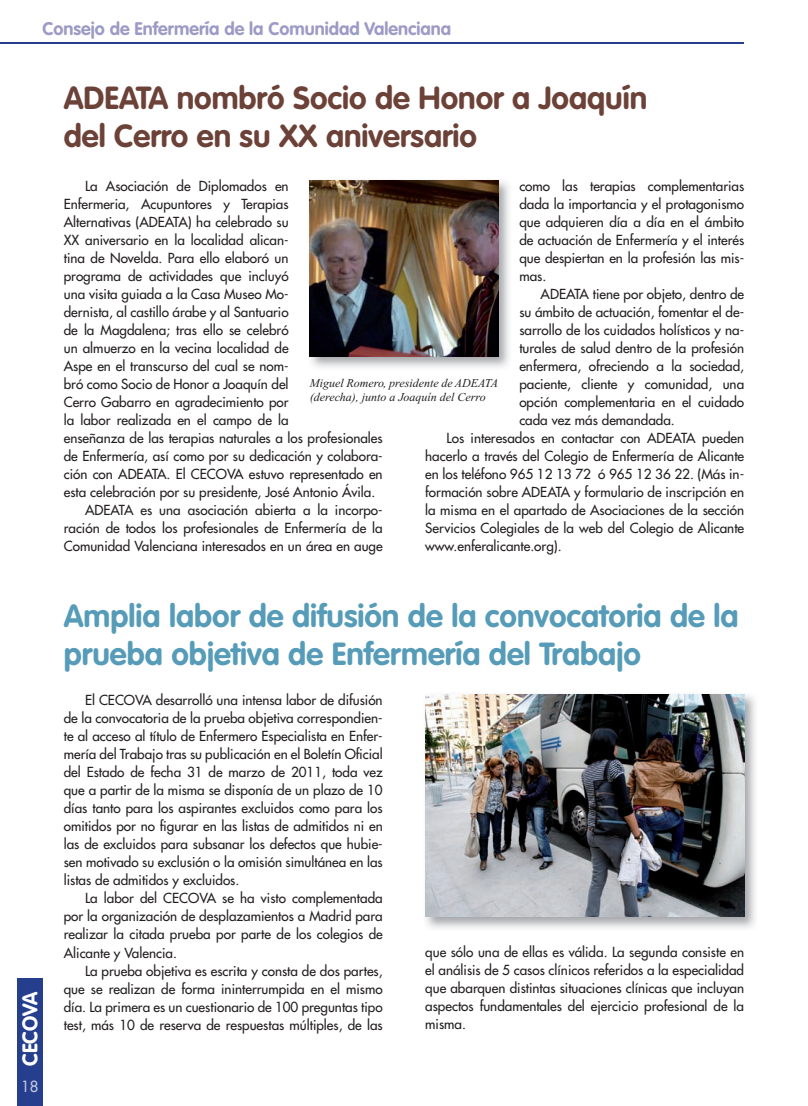
<style>
.page{position:relative;width:808px;height:1106px;background:#fff}
.page>*{position:absolute;margin:0;border:0;box-sizing:border-box;transform-origin:0 0}
.t1{font:700 31.5px/37.8px "VAG Rounded";color:#569cb8}
.t2{font:700 31.5px/37.8px "VAG Rounded";color:#6c4238}
.t3{font:700 21px "VAG Rounded";color:#fff}
.t4{font:700 18px "VAG Rounded";color:#9b9bc6}
.t5{font:15px "Futura";color:#c7c7e0}
.t6{font:13.5px/18px "Futura";color:#231f20;text-align:justify}
.t7{font:italic 12px/14.4px "Times New Roman";color:#231f20}
</style>
<div class="page">
<div style="left:17px;top:978px;width:26px;height:128px;background:#253f8e"></div>
<hr style="left:0;top:43px;width:744px;height:1px;background:#253f8e">
<img style="left:425px;top:694px;width:331px;height:235px">
<img style="left:425px;top:694px;width:319px;height:222px">
<img style="left:309px;top:180px;width:200px;height:188px">
<img style="left:310px;top:180px;width:188px;height:176px">
<h3 class="t4" style="left:43px;top:18px;width:410px">Consejo de Enfermería de la Comunidad Valenciana</h3>
<h2 class="t3" style="left:18px;top:1066px;width:76px;rotate:-90deg">CECOVA</h2>
<p class="t5" style="left:21px;top:1076px;width:19px">18</p>
<h1 class="t2" style="left:64px;top:80px;width:585px">ADEATA nombró Socio de Honor a Joaquín del Cerro en su XX aniversario</h1>
<p class="t6" style="left:85px;top:177px;width:205px">La Asociación de Diplomados en</p>
<p class="t6" style="left:64px;top:195px;width:226px">Enfermeria, Acupuntores y Terapias</p>
<p class="t6" style="left:64px;top:213px;width:226px">Alternativas (ADEATA) ha celebrado su</p>
<p class="t6" style="left:64px;top:231px;width:226px">XX aniversario en la localidad alican-</p>
<p class="t6" style="left:64px;top:249px;width:226px">tina de Novelda. Para ello elaboró un</p>
<p class="t6" style="left:64px;top:267px;width:226px">programa de actividades que incluyó</p>
<p class="t6" style="left:64px;top:285px;width:226px">una visita guiada a la Casa Museo Mo-</p>
<p class="t6" style="left:64px;top:303px;width:226px">dernista, al castillo árabe y al Santuario</p>
<p class="t6" style="left:64px;top:321px;width:226px">de la Magdalena; tras ello se celebró</p>
<p class="t6" style="left:64px;top:339px;width:226px">un almuerzo en la vecina localidad de</p>
<p class="t6" style="left:64px;top:357px;width:226px">Aspe en el transcurso del cual se nom-</p>
<p class="t6" style="left:64px;top:375px;width:226px">bró como Socio de Honor a Joaquín del</p>
<p class="t6" style="left:64px;top:393px;width:226px">Cerro Gabarro en agradecimiento por</p>
<p class="t6" style="left:64px;top:411px;width:226px">la labor realizada en el campo de la</p>
<p class="t6" style="left:64px;top:429px;width:320px">enseñanza de las terapias naturales a los profesionales</p>
<p class="t6" style="left:64px;top:447px;width:320px">de Enfermería, así como por su dedicación y colabora-</p>
<p class="t6" style="left:64px;top:465px;width:320px">ción con ADEATA. El CECOVA estuvo representado en</p>
<p class="t6" style="left:64px;top:483px;width:313px">esta celebración por su presidente, José Antonio Ávila.</p>
<p class="t6" style="left:85px;top:501px;width:299px">ADEATA es una asociación abierta a la incorpo-</p>
<p class="t6" style="left:64px;top:519px;width:320px">ración de todos los profesionales de Enfermería de la</p>
<p class="t6" style="left:64px;top:537px;width:320px">Comunidad Valenciana interesados en un área en auge</p>
<p class="t6" style="left:519px;top:177px;width:226px">como las terapias complementarias dada la importancia y el protagonismo que adquieren día a día en el ámbito de actuación de Enfermería y el interés que despiertan en la profesión las mis&shy;mas.</p>
<p class="t6" style="left:541px;top:285px;width:205px">ADEATA tiene por objeto, dentro de</p>
<p class="t6" style="left:519px;top:303px;width:226px">su ámbito de actuación, fomentar el de-</p>
<p class="t6" style="left:519px;top:321px;width:226px">sarrollo de los cuidados holísticos y na-</p>
<p class="t6" style="left:519px;top:339px;width:226px">turales de salud dentro de la profesión</p>
<p class="t6" style="left:519px;top:357px;width:226px">enfermera, ofreciendo a la sociedad,</p>
<p class="t6" style="left:519px;top:375px;width:226px">paciente, cliente y comunidad, una</p>
<p class="t6" style="left:519px;top:393px;width:226px">opción complementaria en el cuidado</p>
<p class="t6" style="left:519px;top:411px;width:157px">cada vez más demandada.</p>
<p class="t6" style="left:446px;top:429px;width:299px">Los interesados en contactar con ADEATA pueden</p>
<p class="t6" style="left:425px;top:447px;width:320px">hacerlo a través del Colegio de Enfermería de Alicante</p>
<p class="t6" style="left:425px;top:465px;width:320px">en los teléfono 965 12 13 72 ó 965 12 36 22. (Más in-</p>
<p class="t6" style="left:425px;top:483px;width:320px">formación sobre ADEATA y formulario de inscripción en</p>
<p class="t6" style="left:425px;top:501px;width:320px">la misma en el apartado de Asociaciones de la sección</p>
<p class="t6" style="left:425px;top:519px;width:320px">Servicios Colegiales de la web del Colegio de Alicante</p>
<p class="t6" style="left:425px;top:537px;width:138px">www.enferalicante.org).</p>
<p class="t7" style="left:310px;top:376px;width:190px">Miguel Romero, presidente de ADEATA (derecha), junto a Joaquín del Cerro</p>
<h1 class="t1" style="left:64px;top:598px;width:676px">Amplia labor de difusión de la convocatoria de la prueba objetiva de Enfermería del Trabajo</h1>
<p class="t6" style="left:64px;top:691px;width:320px;text-indent:21px">El CECOVA desarrolló una intensa labor de difusión de la convocatoria de la prueba objetiva correspondien&shy;te al acceso al título de Enfermero Especialista en Enfer&shy;mería del Trabajo tras su publicación en el Boletín Oficial del Estado de fecha 31 de marzo de 2011, toda vez que a partir de la misma se disponía de un plazo de 10 días tanto para los aspirantes excluidos como para los omitidos por no figurar en las listas de admitidos ni en las de excluidos para subsanar los defectos que hubie&shy;sen motivado su exclusión o la omisión simultánea en las listas de admitidos y excluidos.</p>
<p class="t6" style="left:64px;top:889px;width:320px;text-indent:21px">La labor del CECOVA se ha visto complementada por la organización de desplazamientos a Madrid para realizar la citada prueba por parte de los colegios de Alicante y Valencia.</p>
<p class="t6" style="left:64px;top:961px;width:320px;text-indent:21px">La prueba objetiva es escrita y consta de dos partes, que se realizan de forma ininterrumpida en el mismo día. La primera es un cuestionario de 100 preguntas tipo test, más 10 de reserva de respuestas múltiples, de las</p>
<p class="t6" style="left:425px;top:943px;width:320px">que sólo una de ellas es válida. La segunda consiste en el análisis de 5 casos clínicos referidos a la especialidad que abarquen distintas situaciones clínicas que incluyan aspectos fundamentales del ejercicio profesional de la misma.</p>
</div>
